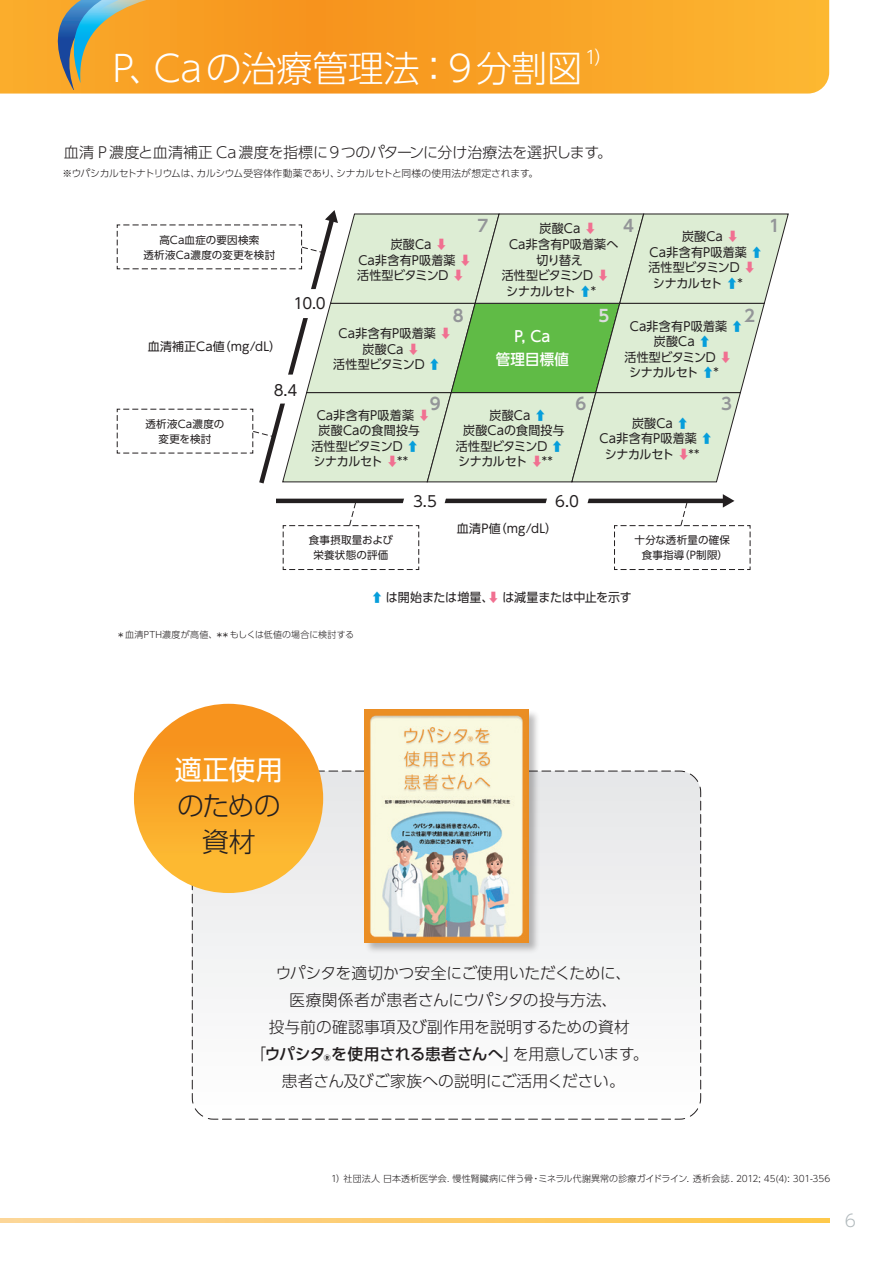
<style>
.page{position:relative;width:893px;height:1263px;background:#fff}
.page>*{position:absolute;margin:0;border:0;box-sizing:border-box;transform-origin:0 0}
.t1{font:300 36px "UD Shin Go Pro";letter-spacing:-.01em;color:#fff}
.t2{font:300 27px/36px "UD Shin Go Pro";letter-spacing:-.045em;color:#231f20;text-align:center}
.t3{font:27px "UD Shin Go Pro";color:#fff}
.t4{font:300 18px "UD Shin Go Pro";color:#fff}
.t5{font:300 16.95px "UD Shin Go Pro";color:#b3bbbe}
.t6{font:700 16.5px "UD Shin Go Pro De";color:#939598}
.t7{font:700 16.5px "UD Shin Go Pro De";color:#dcdddf}
.t8{font:300 15.75px/27px "UD Shin Go Pro";color:#231f20;text-align:center}
.t9{font:300 15px "UD Shin Go Pro";letter-spacing:-.01em;color:#231f20}
.t10{font:15px "UD Shin Go Pro";color:#231f20}
.t11{font:500 15px/23px "UD Shin Go Pro";letter-spacing:.01em;color:#fff;text-align:center}
.t12{font:12.45px/15.6px "UD Shin Go Pro";letter-spacing:.01em;color:#231f20}
.t13{font:12.45px "UD Shin Go Pro";letter-spacing:-.03em;color:#231f20}
.t14{font:12.45px "UD Shin Go Pro";letter-spacing:-.01em;color:#231f20}
.t15{font:12px "UD Shin Go Pro";letter-spacing:.015em;color:#231f20}
.t16{font:10.5px/15px "UD Shin Go Pro";letter-spacing:.02em;color:#231f20;text-align:center}
.t17{font:300 9.75px "UD Shin Go Pro";letter-spacing:-.02em;color:#231f20}
.t18{font:300 9px "UD Shin Go Pro";letter-spacing:.01em;color:#231f20}
.s1{font-family:"Koz Go Pr 6 N";color:#f17091}
.s2{font-family:"Koz Go Pr 6 N";color:#069edb}
.s3{font-size:13.5px}
.s4{font-weight:500}
.s5{font-weight:700;font-size:7.8px}
</style>
<div class="page">
<svg style="left:0;top:0;width:829px;height:94px;background:#f9a528"></svg>
<svg style="left:0;top:1218px;width:829px;height:4px;background:#fdcd70"></svg>
<svg style="left:192px;top:770px;width:509px;height:350px"></svg>
<svg style="left:50px;top:0;width:207px;height:89px;background:#de9e3a"></svg>
<svg style="left:116px;top:210px;width:673px;height:360px"></svg>
<div style="left:364px;top:709px;width:176px;height:245px;background:#231f20;opacity:.3"></div>
<img style="left:365px;top:710px;width:163px;height:233px">
<div style="left:134px;top:704px;width:189px;height:189px;background:linear-gradient(to bottom,#f68c1a,#febf36);border-radius:95px"></div>
<h1 class="t1" style="left:113px;top:39px;width:472px">P、Caの治療管理法：9分割図</h1>
<h3 class="t4" style="left:585px;top:43px;width:29px">1）</h3>
<p class="t9" style="left:64px;top:140px;width:550px">血清 P濃度と血清補正 Ca濃度を指標に9つのパターンに分け治療法を選択します。</p>
<p class="t17" style="left:63px;top:165px;width:477px">※ウパシカルセトナトリウムは、カルシウム受容体作動薬であり、シナカルセトと同様の使用法が想定されます。</p>
<p class="t16" style="left:143px;top:232px;width:133px">高Ca血症の要因検索<br>透析液Ca濃度の変更を検討</p>
<p class="t15" style="left:148px;top:336px;width:135px">血清補正Ca値（mg/dL）</p>
<p class="t10" style="left:294px;top:291px;width:34px">10.0</p>
<p class="t12" style="left:357px;top:236px;width:116px;text-indent:34px">炭酸Ca <span class="s1">⇩<br></span>Ca非含有P吸着薬 <span class="s1">⇩</span>活性型ビタミンD <span class="s1">⇩</span></p>
<h3 class="t6" style="left:453px;top:302px;width:12px">8</h3>
<p class="t12" style="left:339px;top:325px;width:115px">Ca非含有P吸着薬 <span class="s1">⇩</span></p>
<p class="t12" style="left:363px;top:341px;width:58px">炭酸Ca <span class="s1">⇩</span></p>
<p class="t13" style="left:333px;top:355px;width:109px">活性型ビタミンD <span class="s2">⇧</span></p>
<h3 class="t6" style="left:478px;top:212px;width:12px">7</h3>
<h3 class="t6" style="left:623px;top:212px;width:12px">4</h3>
<p class="t12" style="left:539px;top:221px;width:58px">炭酸Ca <span class="s1">⇩</span></p>
<p class="t12" style="left:509px;top:236px;width:111px">Ca非含有P吸着薬へ</p>
<p class="t12" style="left:536px;top:252px;width:48px">切り替え</p>
<p class="t13" style="left:502px;top:265px;width:109px">活性型ビタミンD <span class="s1">⇩</span></p>
<p class="t12" style="left:506px;top:283px;width:91px">シナカルセト <span class="s2">⇧</span>*</p>
<p class="t12" style="left:682px;top:228px;width:58px">炭酸Ca <span class="s1">⇩</span></p>
<p class="t12" style="left:650px;top:244px;width:115px">Ca非含有P吸着薬 <span class="s2">⇧</span></p>
<p class="t13" style="left:648px;top:257px;width:109px">活性型ビタミンD <span class="s1">⇩</span></p>
<p class="t12" style="left:653px;top:275px;width:91px">シナカルセト <span class="s2">⇧</span>*</p>
<p class="t11" style="left:496px;top:324px;width:75px">P, Ca<br>管理目標値</p>
<h3 class="t7" style="left:598px;top:302px;width:12px">5</h3>
<h3 class="t6" style="left:744px;top:302px;width:12px">2</h3>
<p class="t12" style="left:630px;top:318px;width:115px">Ca非含有P吸着薬 <span class="s2">⇧</span></p>
<p class="t12" style="left:654px;top:333px;width:58px">炭酸Ca <span class="s2">⇧</span></p>
<p class="t13" style="left:624px;top:347px;width:109px">活性型ビタミンD <span class="s1">⇩</span></p>
<p class="t12" style="left:629px;top:364px;width:91px">シナカルセト <span class="s2">⇧</span>*</p>
<p class="t16" style="left:146px;top:416px;width:80px">透析液Ca濃度の変更を検討</p>
<p class="t10" style="left:274px;top:378px;width:25px">8.4</p>
<h3 class="t6" style="left:430px;top:390px;width:12px">9</h3>
<p class="t12" style="left:317px;top:407px;width:115px">Ca非含有P吸着薬 <span class="s1">⇩</span></p>
<p class="t12" style="left:319px;top:422px;width:103px">炭酸Caの食間投与</p>
<p class="t13" style="left:311px;top:436px;width:109px">活性型ビタミンD <span class="s2">⇧</span></p>
<p class="t12" style="left:313px;top:453px;width:96px">シナカルセト <span class="s1">⇩</span>**</p>
<p class="t12" style="left:490px;top:407px;width:58px">炭酸Ca <span class="s2">⇧</span></p>
<p class="t12" style="left:463px;top:422px;width:103px">炭酸Caの食間投与</p>
<p class="t13" style="left:456px;top:436px;width:109px">活性型ビタミンD <span class="s2">⇧</span></p>
<p class="t12" style="left:458px;top:453px;width:96px">シナカルセト <span class="s1">⇩</span>**</p>
<h3 class="t6" style="left:575px;top:390px;width:12px">6</h3>
<p class="t12" style="left:632px;top:415px;width:58px">炭酸Ca <span class="s2">⇧</span></p>
<p class="t12" style="left:600px;top:430px;width:115px">Ca非含有P吸着薬 <span class="s2">⇧</span></p>
<p class="t12" style="left:605px;top:446px;width:96px">シナカルセト <span class="s1">⇩</span>**</p>
<h3 class="t6" style="left:721px;top:390px;width:12px">3</h3>
<h3 class="t6" style="left:769px;top:212px;width:12px">1</h3>
<p class="t16" style="left:309px;top:532px;width:86px">食事摂取量および栄養状態の評価</p>
<p class="t10" style="left:413px;top:489px;width:26px">3.5</p>
<p class="t10" style="left:555px;top:489px;width:25px">6.0</p>
<p class="t15" style="left:457px;top:519px;width:102px">血清P値（mg/dL）</p>
<p class="t16" style="left:634px;top:532px;width:97px">十分な透析量の確保食事指導（P制限）</p>
<p class="t18" style="left:118px;top:627px;width:238px"><span class="s3">*</span>血清PTH濃度が高値、<span class="s3">**</span>もしくは低値の場合に検討する</p>
<p class="t14" style="left:371px;top:587px;width:262px"><span class="s2">⇧</span> は開始または増量、<span class="s1">⇩</span> は減量または中止を示す</p>
<h2 class="t3" style="left:175px;top:748px;width:109px">適正使用</h2>
<h2 class="t2" style="left:177px;top:787px;width:105px">のための資材</h2>
<p class="t8" style="left:250px;top:959px;width:399px">ウパシタを適切かつ安全にご使用いただくために、<br>医療関係者が患者さんにウパシタの投与方法、<br>投与前の確認事項及び副作用を説明するための資材<br>「<span class="s4">ウパシタ</span><span class="s5">®</span><span class="s4">を使用される患者さんへ</span>」を用意しています。患者さん及びご家族への説明にご活用ください。</p>
<p class="t18" style="left:331px;top:1171px;width:501px">1）社団法人 日本透析医学会. 慢性腎臓病に伴う骨・ミネラル代謝異常の診療ガイドライン. 透析会誌. 2012; 45(4): 301-356</p>
<h3 class="t5" style="left:845px;top:1207px;width:13px">6</h3>
</div>
